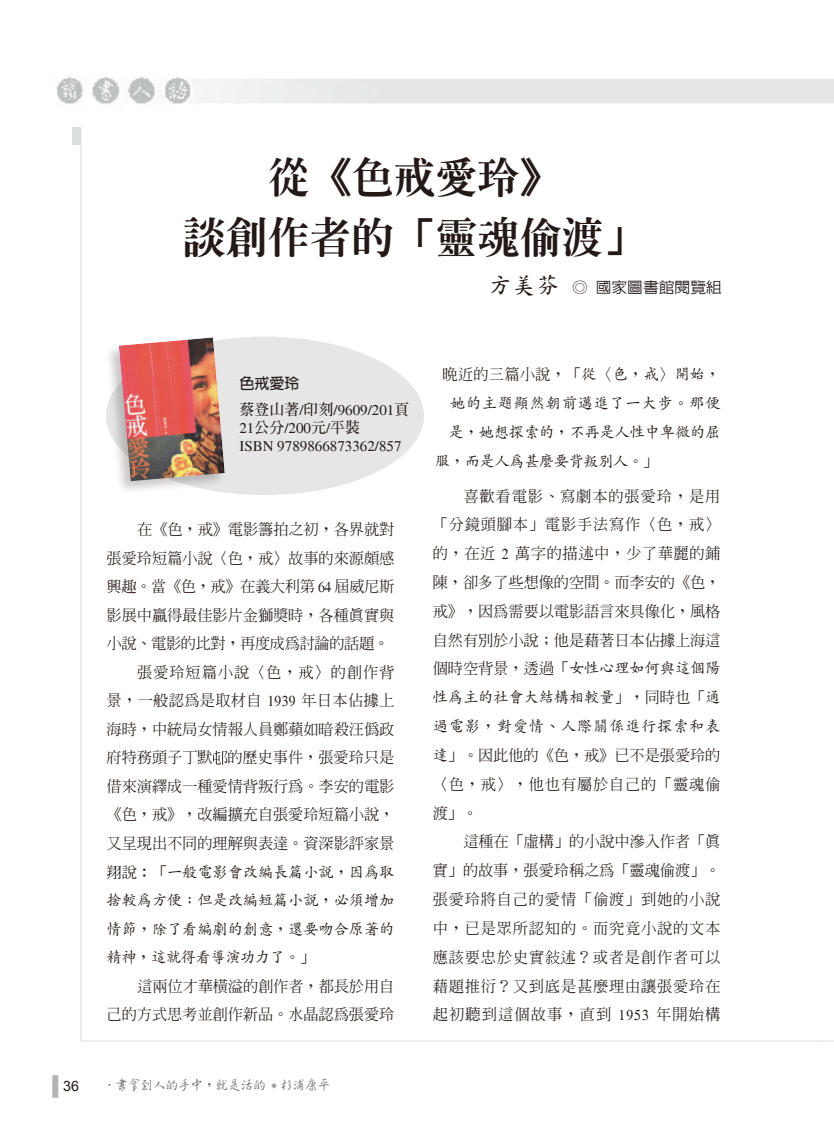
<style>
.page{position:relative;width:834px;height:1132px;background:#fff}
.page>*{position:absolute;margin:0;border:0;box-sizing:border-box;transform-origin:0 0}
.t1{font:800 42px/60px "AR Ming B5";color:#231916;text-align:center}
.t2{font:500 15.3px/28.8px "AR Ming B5";letter-spacing:-.01em;color:#231916;text-align:justify}
.t3{font:500 15.3px/28.5px "AR Kai B5";letter-spacing:-.01em;color:#231916;text-align:justify}
.t4{font:500 15.3px "AR Ming B5";letter-spacing:-.03em;color:#231916}
.t5{font:500 15.3px "AR Ming B5";letter-spacing:.015em;color:#231916}
.t6{font:500 15.3px "AR Ming B5";letter-spacing:.01em;color:#231916}
.t7{font:500 15.3px "AR Kai B5";letter-spacing:.04em;color:#231916}
.t8{font:500 15.3px "AR Ming B5";letter-spacing:.055em;color:#231916}
.t9{font:500 15.3px "AR Kai B5";letter-spacing:-.03em;color:#231916}
.t10{font:15px/18px "Times";color:#231916}
.t11{font:500 15px "AR New Hei B5";color:#231916;scale:1.05 1}
.t12{font:700 15px "AR New Hei B5";color:#231916}
.t13{font:14.25px "Arial";color:#231916}
.t14{font:500 13.5px "AR Xing Shu B5";letter-spacing:-.075em;color:#595857}
.s1{font-family:"AR Kai B5";font-weight:700;font-size:22.5px}
.s2{font-family:"AR Ming B5";font-weight:700}
.s3{font-family:"Times";font-weight:400}
.s4{font-family:"AR Ming B5"}
.s5{font-family:"AR Kai B5"}
</style>
<div class="page">
<img style="left:57px;top:77px;width:776px;height:85px">
<div style="left:52px;top:1074px;width:6px;height:23px;background:#b5b5b6"></div>
<hr style="left:81px;top:1040px;width:740px;height:1px;background:#dcdddd">
<hr style="left:80px;top:128px;width:1px;height:912px;background:#dcdddd">
<div style="left:72px;top:128px;width:9px;height:17px;background:#dcdddd"></div>
<svg style="left:821px;top:1040px;width:12px;height:1px"></svg>
<svg style="left:213px;top:750px;width:14px;height:14px"></svg>
<svg style="left:545px;top:950px;width:14px;height:14px"></svg>
<div style="left:106px;top:336px;width:318px;height:159px;background:#e6e6e6;border-radius:50%"></div>
<div style="left:103px;top:334px;width:125px;height:162px;background:#231916;opacity:.24"></div>
<img style="left:119px;top:337px;width:106px;height:144px">
<h1 class="t1" style="left:184px;top:147px;width:463px">從《色戒愛玲》<br>談創作者的「靈魂偷渡」</h1>
<p class="t11" style="left:488px;top:280px;width:223px"><span class="s1">方美芬</span> ◎ 國家圖書館閱覽組</p>
<p class="t12" style="left:239px;top:376px;width:61px">色戒愛玲</p>
<p class="t10" style="left:239px;top:401px;width:172px"><span class="s2">蔡登山著</span>/<span class="s2">印刻</span>/9609/201<span class="s2">頁<br></span>21<span class="s2">公分</span>/200<span class="s2">元</span>/<span class="s2">平裝<br></span>ISBN 9789866873362/857</p>
<p class="t2" style="left:137px;top:515px;width:259px">在《色，戒》電影籌拍之初，各界就對</p>
<p class="t2" style="left:107px;top:543px;width:289px">張愛玲短篇小說〈色，戒〉故事的來源頗感</p>
<p class="t4" style="left:107px;top:578px;width:289px">興趣。當《色，戒》在義大利第 <span class="s3">64</span> 屆威尼斯</p>
<p class="t2" style="left:107px;top:600px;width:289px">影展中贏得最佳影片金獅獎時，各種真實與</p>
<p class="t4" style="left:107px;top:635px;width:284px">小說、電影的比對，再度成為討論的話題。</p>
<p class="t8" style="left:137px;top:664px;width:259px">張愛玲短篇小說〈色，戒〉的創作背</p>
<p class="t5" style="left:107px;top:692px;width:289px">景，一般認為是取材自 <span class="s3">1939</span> 年日本佔據上</p>
<p class="t2" style="left:107px;top:714px;width:289px">海時，中統局女情報人員鄭蘋如暗殺汪偽政</p>
<p class="t2" style="left:107px;top:743px;width:289px">府特務頭子丁默 的歷史事件，張愛玲只是</p>
<p class="t2" style="left:107px;top:771px;width:289px">借來演繹成一種愛情背叛行為。李安的電影</p>
<p class="t2" style="left:107px;top:800px;width:289px">《色，戒》，改編擴充自張愛玲短篇小說，</p>
<p class="t2" style="left:107px;top:828px;width:289px">又呈現出不同的理解與表達。資深影評家景</p>
<p class="t3" style="left:107px;top:857px;width:289px"><span class="s4">翔說︰「</span>一般電影會改編長篇小說，因為取捨較為方便；但是改編短篇小說，必須增加情節，除了看編劇的創意，還要吻合原著的精神，這就得看導演功力了。<span class="s4">」</span></p>
<p class="t2" style="left:107px;top:971px;width:289px;text-align:right">這兩位才華橫溢的創作者，都長於用自<br>己的方式思考並創作新品。水晶認為張愛玲</p>
<p class="t13" style="left:63px;top:1076px;width:17px">36</p>
<p class="t14" style="left:103px;top:1077px;width:229px">．書拿到人的手中，就是活的 <sup>◆</sup> 杉浦康平</p>
<p class="t6" style="left:442px;top:366px;width:279px">晚近的三篇小說，「<span class="s5">從〈色，戒〉開始，</span></p>
<p class="t7" style="left:450px;top:395px;width:272px">她的主題顯然朝前邁進了一大步。那便</p>
<p class="t3" style="left:448px;top:417px;width:273px">是，她想探索的，不再是人性中卑微的屈</p>
<p class="t9" style="left:435px;top:453px;width:225px">服，而是人為甚麼要背叛別人。<span class="s4">」</span></p>
<p class="t2" style="left:432px;top:481px;width:289px;text-indent:31px">喜歡看電影、寫劇本的張愛玲，是用「分鏡頭腳本」電影手法寫作〈色，戒〉的，在近 <span class="s3">2</span> 萬字的描述中，少了華麗的鋪陳，卻多了些想像的空間。而李安的《色，戒》，因為需要以電影語言來具像化，風格自然有別於小說；他是藉著日本佔據上海這</p>
<p class="t3" style="left:432px;top:654px;width:289px"><span class="s4">個時空背景，透過「</span>女性心理如何與這個陽性為主的社會大結構相較量<span class="s4">」，同時也「</span>通過電影，對愛情、人際關係進行探索和表</p>
<p class="t2" style="left:432px;top:740px;width:289px"><span class="s5">達</span>」。因此他的《色，戒》已不是張愛玲的〈色，戒〉，他也有屬於自己的「靈魂偷渡」。</p>
<p class="t2" style="left:432px;top:826px;width:289px;text-indent:31px">這種在「虛構」的小說中滲入作者「真實」的故事，張愛玲稱之為「靈魂偷渡」。張愛玲將自己的愛情「偷渡」到她的小說中，已是眾所認知的。而究竟小說的文本應該要忠於史實 述？或者是創作者可以藉題推衍？又到底是甚麼理由讓張愛玲在起初聽到這個故事，直到 <span class="s3">1953</span> 年開始構</p>
</div>
